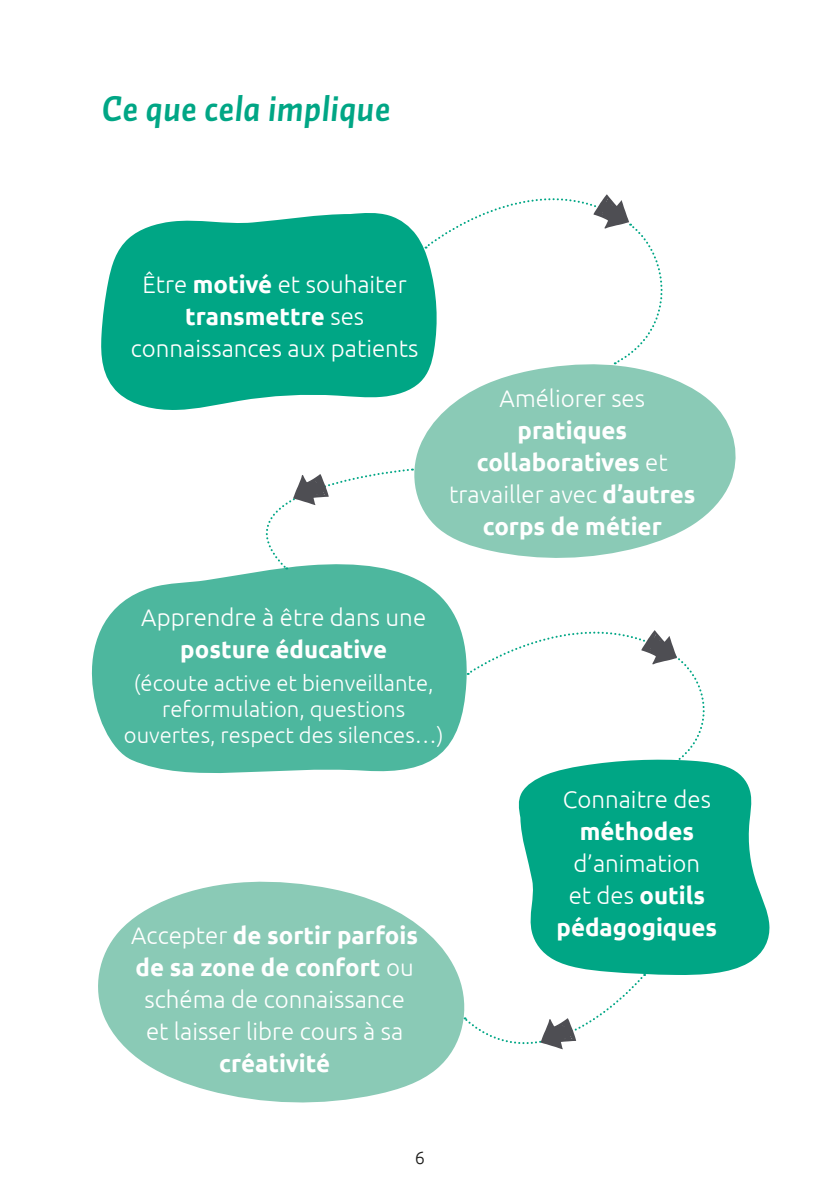
<style>
.page{position:relative;width:840px;height:1191px;background:#fff}
.page>*{position:absolute;margin:0;border:0;box-sizing:border-box;transform-origin:0 0}
.t1{font:36px "Auto Pro Bold Italic 1";color:#00a685}
.t2{font:300 24px/32px "Ubuntu";color:#fff;text-align:center}
.t3{font:700 24px/32px "Ubuntu";color:#fff;text-align:center}
.t4{font:300 22px/26.4px "Ubuntu";color:#fff;text-align:center}
.t5{font:300 18px "Ubuntu";color:#1b1b19}
.s1{font-weight:700}
.s2{font-weight:300}
</style>
<div class="page">
<svg style="left:412px;top:365px;width:324px;height:193px;fill:#8acab6"></svg>
<svg style="left:98px;top:881px;width:365px;height:222px;fill:#8acab6"></svg>
<svg style="left:101px;top:213px;width:337px;height:197px;background:#21b195"></svg>
<svg style="left:518px;top:764px;width:251px;height:211px;background:#1fb194"></svg>
<svg style="left:91px;top:557px;width:380px;height:216px;background:#66c1ab"></svg>
<svg style="left:425px;top:194px;width:238px;height:171px"></svg>
<svg style="left:467px;top:602px;width:252px;height:172px"></svg>
<svg style="left:212px;top:468px;width:200px;height:102px"></svg>
<svg style="left:463px;top:974px;width:181px;height:76px"></svg>
<h1 class="t1" style="left:102px;top:83px;width:290px">Ce que cela implique</h1>
<p class="t2" style="left:131px;top:268px;width:289px">Être <span class="s1">motivé</span> et souhaiter <span class="s1">transmettre</span> ses connaissances aux patients</p>
<p class="t2" style="left:499px;top:382px;width:147px">Améliorer ses</p>
<p class="t3" style="left:449px;top:414px;width:247px">pratiques collaboratives <span class="s2">et travailler avec</span> d’autres corps de métier</p>
<p class="t2" style="left:141px;top:601px;width:286px">Apprendre à être dans une</p>
<p class="t3" style="left:180px;top:633px;width:208px">posture éducative</p>
<p class="t4" style="left:124px;top:669px;width:321px">(écoute active et bienveillante, reformulation, questions ouvertes, respect des silences…)</p>
<p class="t2" style="left:131px;top:919px;width:288px">Accepter <span class="s1">de sortir parfois de sa zone de confort</span> ou schéma de connaissance et laisser libre cours à sa</p>
<p class="t3" style="left:219px;top:1047px;width:112px">créativité</p>
<p class="t2" style="left:562px;top:782px;width:150px">Connaitre des</p>
<p class="t3" style="left:579px;top:814px;width:116px">méthodes</p>
<p class="t3" style="left:556px;top:846px;width:162px"><span class="s2">d’animation<br>et des</span> outils pédagogiques</p>
<p class="t5" style="left:414px;top:1146px;width:12px">6</p>
</div>
